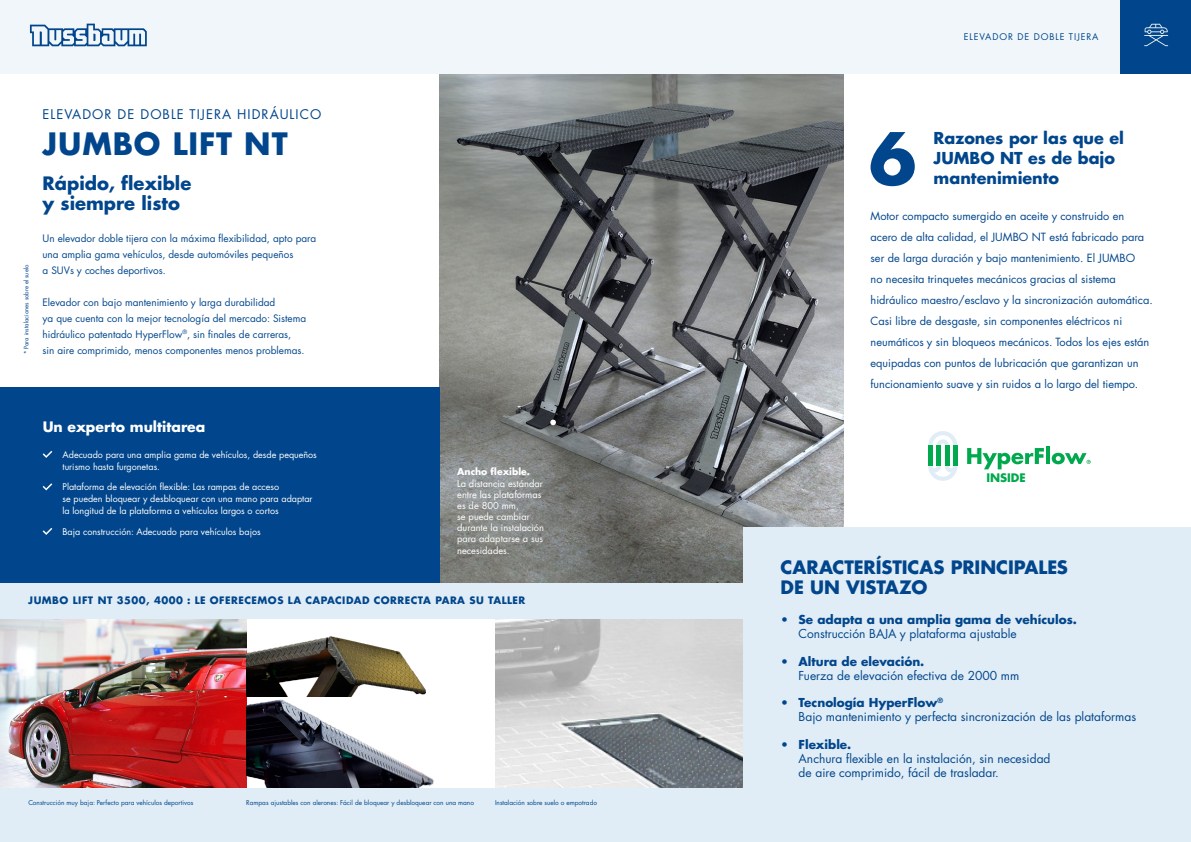
<style>
.page{position:relative;width:1191px;height:842px;background:#fff}
.page>*{position:absolute;margin:0;border:0;box-sizing:border-box;transform-origin:0 0}
.t1{font:700 69.1px "Futura LT Pro";color:#01468c}
.t2{font:700 30px "Futura LT Pro";letter-spacing:.03em;color:#01468c}
.t3{font:700 18px/20px "Futura LT Pro";color:#01468c}
.t4{font:700 16px/20px "Futura LT Pro";color:#01468c}
.t5{font:700 14px "Futura LT Pro";color:#fff}
.t6{font:13px "Futura LT Pro";letter-spacing:.08em;color:#01468c}
.t7{font:12px/14.4px "Futura LT Pro";color:#01468c}
.t8{font:700 11.5px "Futura LT Pro";color:#00a94d}
.t9{font:11px/21px "Futura LT Pro";color:#01468c}
.t10{font:10px/16px "Futura LT Pro";color:#01468c}
.t11{font:700 10px "Futura LT Pro";letter-spacing:.05em;color:#01468c}
.t12{font:9.3px/11.2px "Futura LT Pro";color:#fff}
.t13{font:9px/12px "Futura LT Pro";color:#fff}
.t14{font:9px "Futura LT Pro";letter-spacing:.1em;color:#01468c}
.légendes{font:6.5px "Futura LT Pro";color:#01468c}
.t15{font:6px "Futura LT Pro";color:#01468c}
.s1{font-weight:700}
</style>
<div class="page">
<img style="left:439px;top:74px;width:404px;height:509px">
<svg style="left:550px;top:420px;width:6px;height:5px"></svg>
<img style="left:0;top:619px;width:246px;height:169px">
<img style="left:495px;top:619px;width:248px;height:169px">
<svg style="left:967px;top:448px;width:77px;height:21px"></svg>
<hr style="left:1046px;top:446px;width:4px;height:18px;background:#00a94d">
<svg style="left:1051px;top:453px;width:39px;height:11px"></svg>
<svg style="left:928px;top:431px;width:29px;height:50px"></svg>
<hr style="left:928px;top:446px;width:4px;height:20px;background:#00a94d">
<hr style="left:953px;top:446px;width:4px;height:20px;background:#00a94d">
<hr style="left:945px;top:446px;width:4px;height:20px;background:#00a94d">
<hr style="left:936px;top:446px;width:4px;height:20px;background:#00a94d">
<img style="left:246px;top:619px;width:180px;height:77px">
<img style="left:246px;top:696px;width:188px;height:92px">
<div style="left:1119px;top:0;width:72px;height:74px;background:#01468c"></div>
<div style="left:0;top:0;width:1119px;height:74px;background:#f0f6fa"></div>
<svg style="left:1144px;top:24px;width:24px;height:22px"></svg>
<svg style="left:30px;top:24px;width:117px;height:22px"></svg>
<div style="left:0;top:788px;width:745px;height:54px;background:#e1edf6"></div>
<div style="left:743px;top:527px;width:448px;height:315px;background:#e1edf6"></div>
<div style="left:0;top:387px;width:439px;height:196px;background:#01468c"></div>
<svg style="left:43px;top:451px;width:9px;height:7px"></svg>
<svg style="left:43px;top:483px;width:9px;height:7px"></svg>
<svg style="left:43px;top:528px;width:9px;height:7px"></svg>
<div style="left:0;top:583px;width:743px;height:36px;background:#e1edf6"></div>
<p class="t15" style="left:22px;top:354px;width:91px;rotate:-90deg">* Para instalaciones sobre el suelo</p>
<p class="t6" style="left:43px;top:105px;width:280px">ELEVADOR DE DOBLE TIJERA HIDRÁULICO</p>
<p class="t2" style="left:43px;top:121px;width:247px">JUMBO LIFT NT</p>
<p class="t3" style="left:43px;top:172px;width:150px">Rápido, flexible y siempre listo</p>
<p class="t10" style="left:43px;top:230px;width:275px">Un elevador doble tijera con la máxima flexibilidad, apto para una amplia gama vehículos, desde automóviles pequeños<br>a SUVs y coches deportivos.</p>
<p class="t10" style="left:43px;top:294px;width:265px">Elevador con bajo mantenimiento y larga durabilidad<br>ya que cuenta con la mejor tecnología del mercado: Sistema hidráulico patentado HyperFlow<sup>®</sup>, sin finales de carreras,<br>sin aire comprimido, menos componentes menos problemas.</p>
<p class="t5" style="left:43px;top:416px;width:164px">Un experto multitarea</p>
<p class="t13" style="left:63px;top:448px;width:256px">Adecuado para una amplia gama de vehículos, desde pequeños turismo hasta furgonetas.</p>
<p class="t13" style="left:63px;top:481px;width:252px">Plataforma de elevación flexible: Las rampas de acceso<br>se pueden bloquear y desbloquear con una mano para adaptar la longitud de la plataforma a vehículos largos o cortos</p>
<p class="t13" style="left:63px;top:525px;width:200px">Baja construcción: Adecuado para vehículos bajos</p>
<p class="t12" style="left:457px;top:466px;width:88px"><span class="s1">Ancho flexible.<br></span>La distancia estándar entre las plataformas es de 800 mm,<br>se puede cambiar durante la instalación para adaptarse a sus necesidades.</p>
<p class="t11" style="left:28px;top:593px;width:498px">JUMBO LIFT NT 3500, 4000 : LE OFERECEMOS LA CAPACIDAD CORRECTA PARA SU TALLER</p>
<p class="légendes" style="left:28px;top:798px;width:167px">Construcción muy baja: Perfecto para vehículos deportivos</p>
<p class="légendes" style="left:246px;top:798px;width:229px">Rampas ajustables con alerones: Fácil de bloquear y desbloquear con una mano</p>
<p class="légendes" style="left:495px;top:798px;width:104px">Instalación sobre suelo o empotrado</p>
<p class="t14" style="left:963px;top:31px;width:136px">ELEVADOR DE DOBLE TIJERA</p>
<p class="t1" style="left:869px;top:105px;width:49px">6</p>
<p class="t4" style="left:933px;top:128px;width:192px">Razones por las que el<br>JUMBO NT es de bajo mantenimiento</p>
<p class="t9" style="left:870px;top:205px;width:284px">Motor compacto sumergido en aceite y construido en acero de alta calidad, el JUMBO NT está fabricado para ser de larga duración y bajo mantenimiento. El JUMBO<br>no necesita trinquetes mecánicos gracias al sistema hidráulico maestro/esclavo y la sincronización automática.<br>Casi libre de desgaste, sin componentes eléctricos ni neumáticos y sin bloqueos mecánicos. Todos los ejes están equipadas con puntos de lubricación que garantizan un funcionamiento suave y sin ruidos a lo largo del tiempo.</p>
<p class="t8" style="left:986px;top:469px;width:41px">INSIDE</p>
<p class="t3" style="left:780px;top:556px;width:289px">CARACTERÍSTICAS PRINCIPALES<br>DE UN VISTAZO</p>
<p class="t7" style="left:798px;top:612px;width:280px;text-indent:-18px"><span class="s1">• Se adapta a una amplia gama de vehículos.<br></span>Construcción BAJA y plataforma ajustable</p>
<p class="t7" style="left:798px;top:654px;width:222px;text-indent:-18px"><span class="s1">• Altura de elevación.<br></span>Fuerza de elevación efectiva de 2000 mm</p>
<p class="t7" style="left:798px;top:695px;width:339px;text-indent:-18px"><span class="s1">• Tecnología HyperFlow</span><sup>®<br></sup>Bajo mantenimiento y perfecta sincronización de las plataformas</p>
<p class="t7" style="left:798px;top:737px;width:253px;text-indent:-18px"><span class="s1">• Flexible.<br></span>Anchura flexible en la instalación, sin necesidad de aire comprimido, fácil de trasladar.</p>
</div>
